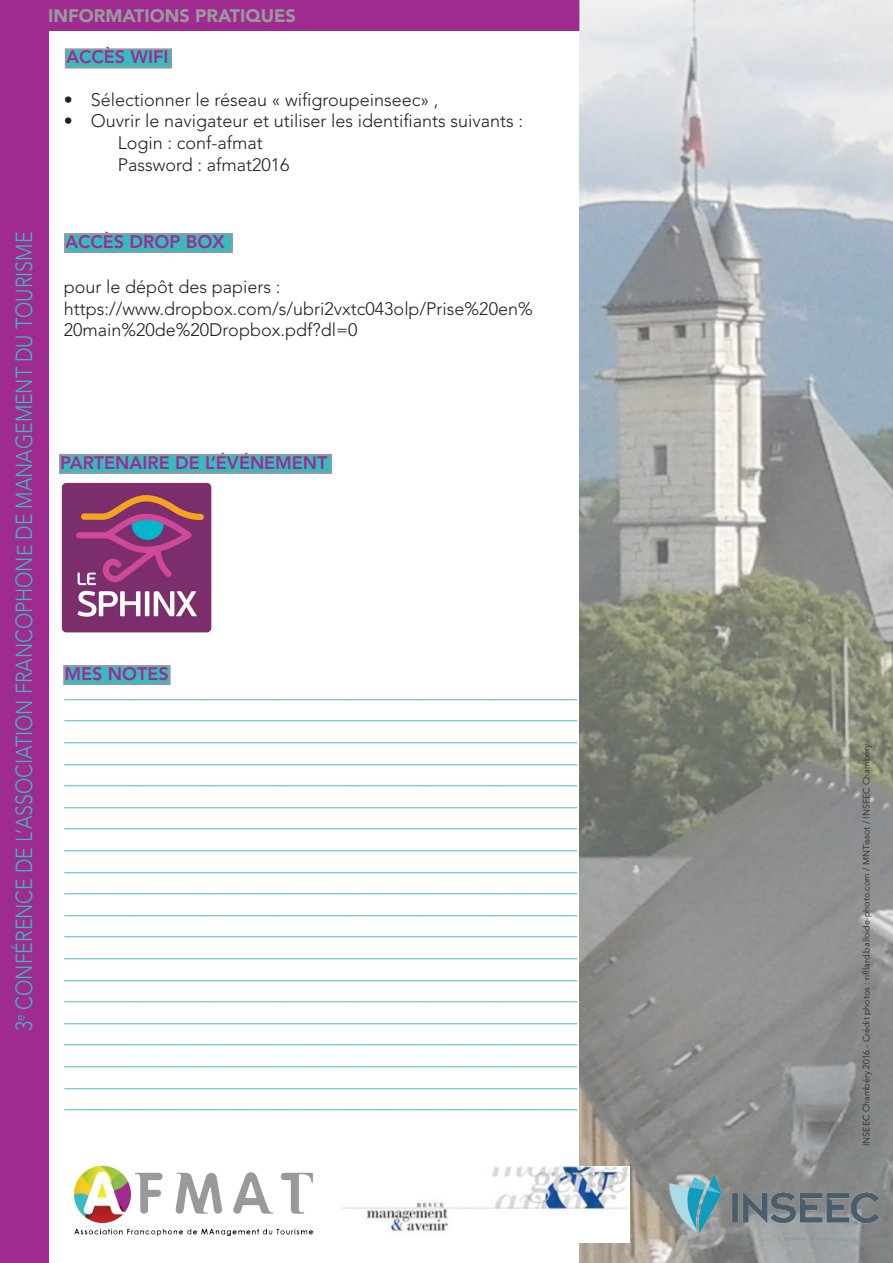
<style>
.page{position:relative;width:893px;height:1263px;background:#fff}
.page>*{position:absolute;margin:0;border:0;box-sizing:border-box;transform-origin:0 0}
.t1{font:300 23.1px "Avenir LT Std";color:#3bbabd;scale:.85 1}
.t2{font:18px/21.6px "Minion Pro";color:#3bbabd;text-align:justify}
.t3{font:300 18px/21.6px "Avenir LT Std";color:#231f20}
.t4{font:800 18px "Avenir LT Std";color:#a02b90}
.t5{font:900 18px "Avenir LT Std";color:#999a9c}
.t6{font:300 9px "Avenir LT Std";color:#231f20}
.s1{font-size:21px}
</style>
<div class="page">
<div style="left:0;top:0;width:48px;height:1263px;background:#a02b90"></div>
<div style="left:48px;top:0;width:532px;height:31px;background:#a02b90"></div>
<img style="left:61px;top:482px;width:151px;height:151px">
<img style="left:580px;top:0;width:313px;height:1263px">
<svg style="left:64px;top:665px;width:106px;height:20px;background:#47b5b8"></svg>
<div style="left:64px;top:666px;width:105px;height:18px;border:1px solid #999a9c"></div>
<img style="left:73px;top:1165px;width:241px;height:72px">
<img style="left:342px;top:1166px;width:287px;height:77px">
<img style="left:641px;top:1146px;width:252px;height:117px">
<svg style="left:59px;top:454px;width:273px;height:19px;background:#41b7ba"></svg>
<div style="left:60px;top:455px;width:271px;height:18px;border:1px solid #999a9c"></div>
<svg style="left:64px;top:233px;width:169px;height:20px;background:#47b5b8"></svg>
<div style="left:65px;top:234px;width:167px;height:18px;border:1px solid #999a9c"></div>
<svg style="left:65px;top:49px;width:107px;height:19px;background:#47b5b8"></svg>
<p class="t5" style="left:48px;top:5px;width:249px">INFORMATIONS PRATIQUES</p>
<p class="t4" style="left:66px;top:46px;width:104px">ACCÈS WIFI</p>
<p class="t3" style="left:64px;top:89px;width:376px">• Sélectionner le réseau « wifigroupeinseec» ,</p>
<p class="t3" style="left:118px;top:110px;width:407px;text-indent:-54px">• Ouvrir le navigateur et utiliser les identifiants suivants :<br>Login : conf-afmat<br>Password : afmat2016</p>
<p class="t1" style="left:11px;top:1031px;width:942px;rotate:-90deg">3<sup>e</sup> CONFÉRENCE DE L’ASSOCIATION FRANCOPHON<span class="s1">E</span> DE MANAGEMENT DU TOURISME</p>
<p class="t4" style="left:65px;top:231px;width:161px">ACCÈS DROP BOX</p>
<p class="t3" style="left:64px;top:276px;width:470px">pour le dépôt des papiers : https://www.dropbox.com/s/ubri2vxtc043olp/Prise%20en%<br>20main%20de%20Dropbox.pdf?dl=0</p>
<p class="t4" style="left:60px;top:452px;width:269px">PARTENAIRE DE L’ÉVÉNEMENT</p>
<p class="t4" style="left:65px;top:663px;width:106px">MES NOTES</p>
<p class="t2" style="left:65px;top:681px;width:515px">_________________________________________________________ _________________________________________________________ _________________________________________________________ _________________________________________________________ _________________________________________________________ _________________________________________________________ _________________________________________________________ _________________________________________________________ _________________________________________________________ _________________________________________________________ _________________________________________________________ _________________________________________________________ _________________________________________________________ _________________________________________________________ _________________________________________________________ _________________________________________________________ _________________________________________________________ _________________________________________________________ _________________________________________________________ _________________________________________________________</p>
<p class="t6" style="left:861px;top:1146px;width:404px;rotate:-90deg">INSEEC Chambéry 2016 - Crédit photos : rifllard.balloide-photo.com / MNTissot / INSEEC Chambéry</p>
</div>
